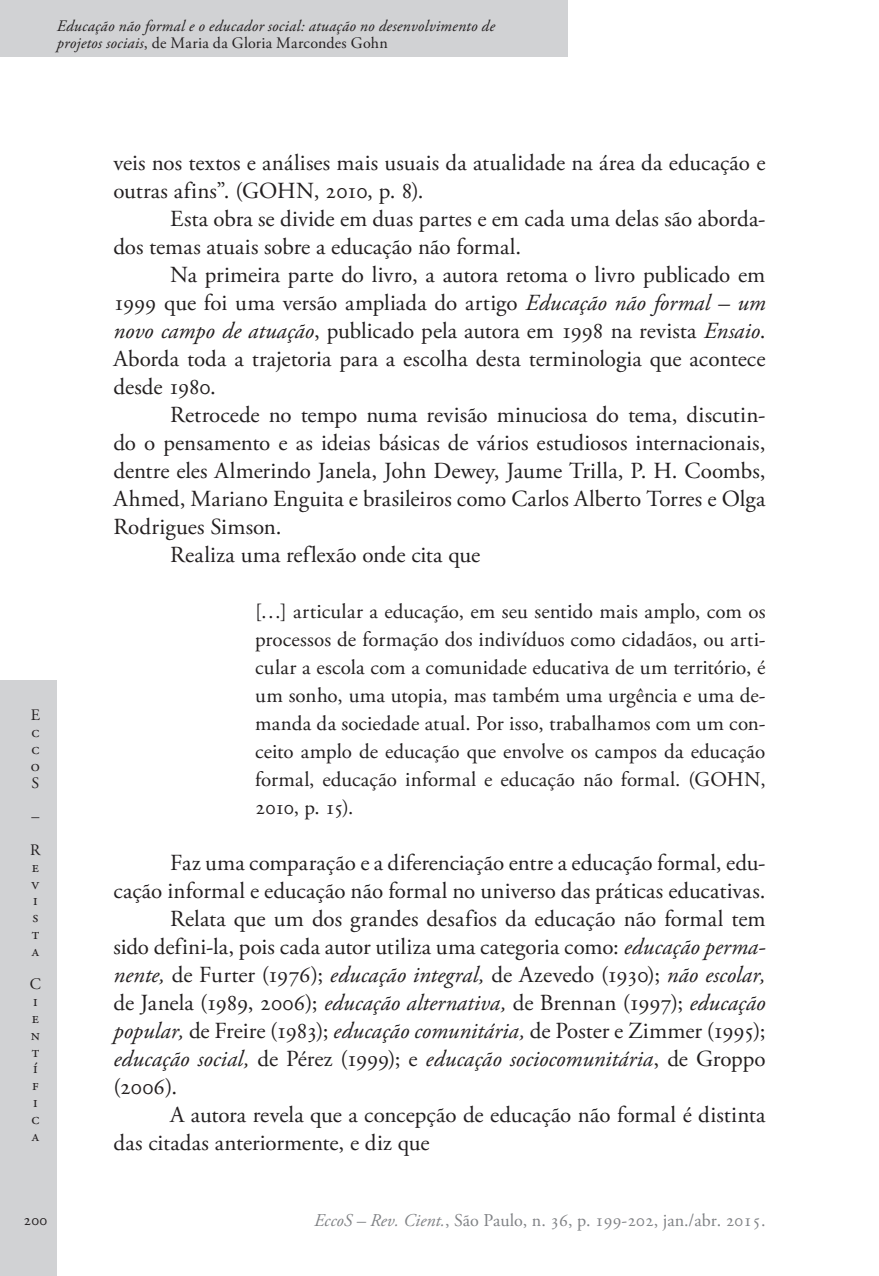
<style>
.page{position:relative;width:879px;height:1276px;background:#fff}
.page>*{position:absolute;margin:0;border:0;box-sizing:border-box;transform-origin:0 0}
.Ec_Normal{font:23px/28px "Adobe Garamond Pro";color:#231f20}
.Ec_Normal_-_citação{font:21px/28px "Adobe Garamond Pro";letter-spacing:.005em;color:#231f20;text-align:justify}
.t1{font:18px "Adobe Garamond Pro";color:#808285}
.Ec_xxCantoSsups{font:italic 16px/16.8px "Adobe Garamond Pro";letter-spacing:.015em;color:#231f20}
.Ec_zxPaginador{font:16px "Adobe Garamond Pro";color:#231f20}
.s1{font-style:normal}
.s2{font-style:italic}
</style>
<div class="page">
<div style="left:0;top:680px;width:57px;height:596px;background:#d1d2d4"></div>
<div style="left:0;top:0;width:567px;height:57px;background:#d1d2d4"></div>
<p class="Ec_xxCantoSsups" style="left:57px;top:18px;width:440px">Educação não formal e o educador social: atuação no desenvolvimento de projetos sociais<span class="s1">, de Maria da Gloria Marcondes Gohn</span></p>
<p class="Ec_zxPaginador" style="left:31px;top:706px;width:11px">E</p>
<p class="Ec_zxPaginador" style="left:31px;top:722px;width:10px">c</p>
<p class="Ec_zxPaginador" style="left:31px;top:739px;width:10px">c</p>
<p class="Ec_zxPaginador" style="left:31px;top:756px;width:11px">o</p>
<p class="Ec_zxPaginador" style="left:32px;top:773px;width:9px">S</p>
<p class="Ec_zxPaginador" style="left:31px;top:806px;width:9px">–</p>
<p class="Ec_zxPaginador" style="left:30px;top:840px;width:12px">R</p>
<p class="Ec_zxPaginador" style="left:32px;top:857px;width:9px">e</p>
<p class="Ec_zxPaginador" style="left:32px;top:874px;width:9px">v</p>
<p class="Ec_zxPaginador" style="left:33px;top:890px;width:6px">i</p>
<p class="Ec_zxPaginador" style="left:32px;top:907px;width:7px">s</p>
<p class="Ec_zxPaginador" style="left:32px;top:924px;width:9px">t</p>
<p class="Ec_zxPaginador" style="left:32px;top:941px;width:9px">a</p>
<p class="Ec_zxPaginador" style="left:30px;top:974px;width:13px">C</p>
<p class="Ec_zxPaginador" style="left:33px;top:991px;width:6px">i</p>
<p class="Ec_zxPaginador" style="left:32px;top:1008px;width:9px">e</p>
<p class="Ec_zxPaginador" style="left:31px;top:1025px;width:11px">n</p>
<p class="Ec_zxPaginador" style="left:32px;top:1042px;width:9px">t</p>
<p class="Ec_zxPaginador" style="left:33px;top:1058px;width:6px">í</p>
<p class="Ec_zxPaginador" style="left:32px;top:1075px;width:8px">f</p>
<p class="Ec_zxPaginador" style="left:33px;top:1092px;width:6px">i</p>
<p class="Ec_zxPaginador" style="left:31px;top:1109px;width:10px">c</p>
<p class="Ec_zxPaginador" style="left:32px;top:1126px;width:9px">a</p>
<p class="Ec_Normal" style="left:113px;top:150px;width:653px">veis nos textos e análises mais usuais da atualidade na área da educação e outras afins”. (GOHN, 2010, p. 8).</p>
<p class="Ec_Normal" style="left:113px;top:206px;width:653px;text-indent:57px">Esta obra se divide em duas partes e em cada uma delas são aborda&shy;dos temas atuais sobre a educação não formal.</p>
<p class="Ec_Normal" style="left:113px;top:262px;width:653px;text-align:justify;text-indent:57px">Na primeira parte do livro, a autora retoma o livro publicado em 1999 que foi uma versão ampliada do artigo <span class="s2">Educação não formal – um novo campo de atuação</span>, publicado pela autora em 1998 na revista <span class="s2">Ensaio</span>.<br>Aborda toda a trajetoria para a escolha desta terminologia que acontece desde 1980.</p>
<p class="Ec_Normal" style="left:113px;top:402px;width:653px;text-align:justify;text-indent:57px">Retrocede no tempo numa revisão minuciosa do tema, discutin&shy;do o pensamento e as ideias básicas de vários estudiosos internacionais, dentre eles Almerindo Janela, John Dewey, Jaume Trilla, P. H. Coombs, Ahmed, Mariano Enguita e brasileiros como Carlos Alberto Torres e Olga Rodrigues Simson.</p>
<p class="Ec_Normal" style="left:170px;top:542px;width:311px">Realiza uma reflexão onde cita que</p>
<p class="Ec_Normal_-_citação" style="left:255px;top:598px;width:512px">[…] articular a educação, em seu sentido mais amplo, com os processos de formação dos indivíduos como cidadãos, ou arti&shy;cular a escola com a comunidade educativa de um território, é um sonho, uma utopia, mas também uma urgência e uma de&shy;manda da sociedade atual. Por isso, trabalhamos com um con&shy;ceito amplo de educação que envolve os campos da educação formal, educação informal e educação não formal. (GOHN, 2010, p. 15).</p>
<p class="Ec_Normal" style="left:113px;top:850px;width:653px;text-align:right">Faz uma comparação e a diferenciação entre a educação formal, edu-<br>cação informal e educação não formal no universo das práticas educativas.</p>
<p class="Ec_Normal" style="left:113px;top:906px;width:654px;text-align:justify;text-indent:57px">Relata que um dos grandes desafios da educação não formal tem sido defini-la, pois cada autor utiliza uma categoria como: <span class="s2">educação perma&shy;nente,</span> de Furter (1976); <span class="s2">educação integral,</span> de Azevedo (1930); <span class="s2">não escolar, </span>de Janela (1989, 2006); <span class="s2">educação alternativa,</span> de Brennan (1997); <span class="s2">educação popular,</span> de Freire (1983); <span class="s2">educação comunitária,</span> de Poster e Zimmer (1995); <span class="s2">educação social,</span> de Pérez (1999); e <span class="s2">educação sociocomunitária</span>, de Groppo (2006).</p>
<p class="Ec_Normal" style="left:113px;top:1102px;width:654px;text-indent:57px">A autora revela que a concepção de educação não formal é distinta das citadas anteriormente, e diz que</p>
<p class="Ec_zxPaginador" style="left:23px;top:1210px;width:26px">200</p>
<p class="t1" style="left:314px;top:1209px;width:453px"><span class="s2">EccoS – Rev. Cient.</span>, São Paulo, n. 36, p. 199-202, jan./abr. 2015.</p>
</div>
